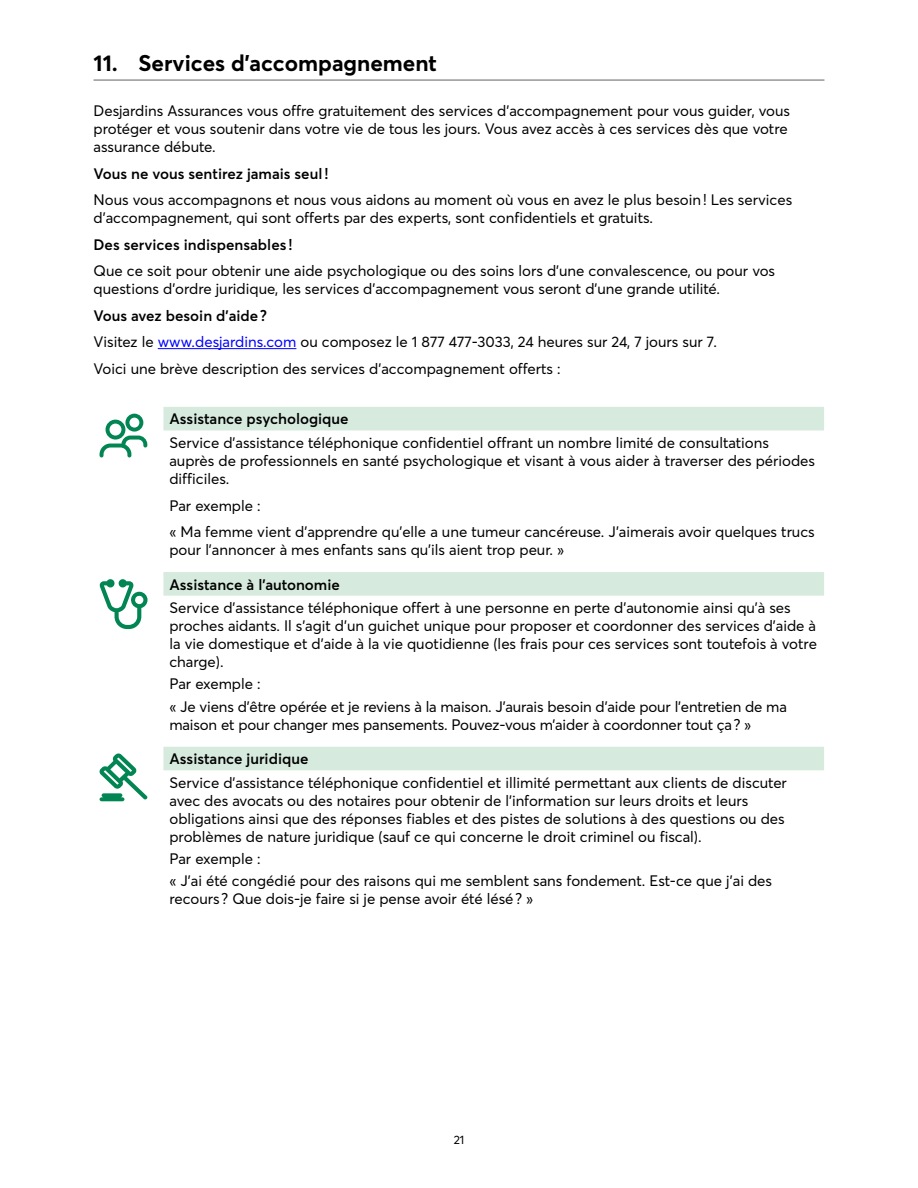
<style>
.page{position:relative;width:918px;height:1188px;background:#fff}
.page>*{position:absolute;margin:0;border:0;box-sizing:border-box;transform-origin:0 0}
.t1{font:700 22.5px "Desjardins Sans";color:#000}
.t2{font:15px/18px "Desjardins Sans";color:#000}
.t3{font:600 15px "Desjardins Sans";color:#000}
.t4{font:12px "Desjardins Sans";color:#000}
.s1{font-weight:600}
.s2{color:#00f}
</style>
<div class="page">
<hr style="left:94px;top:80px;width:730px;height:1px;background:#646363">
<hr style="left:158px;top:348px;width:138px;height:1px;background:#00f">
<svg style="left:163px;top:407px;width:661px;height:363px"></svg>
<svg style="left:100px;top:414px;width:47px;height:43px"></svg>
<svg style="left:100px;top:579px;width:48px;height:50px"></svg>
<svg style="left:100px;top:753px;width:47px;height:48px"></svg>
<h1 class="t1" style="left:94px;top:49px;width:345px">11. Services d’accompagnement</h1>
<p class="t2" style="left:94px;top:102px;width:698px">Desjardins Assurances vous offre gratuitement des services d’accompagnement pour vous guider, vous protéger et vous soutenir dans votre vie de tous les jours. Vous avez accès à ces services dès que votre assurance débute.</p>
<p class="t3" style="left:94px;top:164px;width:236px">Vous ne vous sentirez jamais seul !</p>
<p class="t2" style="left:94px;top:191px;width:700px">Nous vous accompagnons et nous vous aidons au moment où vous en avez le plus besoin ! Les services d’accompagnement, qui sont offerts par des experts, sont confidentiels et gratuits.</p>
<p class="t3" style="left:94px;top:235px;width:200px">Des services indispensables !</p>
<p class="t2" style="left:94px;top:262px;width:683px">Que ce soit pour obtenir une aide psychologique ou des soins lors d’une convalescence, ou pour vos questions d’ordre juridique, les services d’accompagnement vous seront d’une grande utilité.</p>
<p class="t2" style="left:94px;top:302px;width:625px;line-height:26.5px"><span class="s1">Vous avez besoin d’aide ?<br></span>Visitez le <span class="s2">www.desjardins.com</span> ou composez le 1 877 477-3033, 24 heures sur 24, 7 jours sur 7.<br>Voici une brève description des services d’accompagnement offerts :</p>
<p class="t3" style="left:169px;top:410px;width:181px">Assistance psychologique</p>
<p class="t2" style="left:169px;top:434px;width:647px">Service d’assistance téléphonique confidentiel offrant un nombre limité de consultations auprès de professionnels en santé psychologique et visant à vous aider à traverser des périodes difficiles.</p>
<p class="t2" style="left:169px;top:492px;width:647px;line-height:26.5px">Par exemple :<br>« Ma femme vient d’apprendre qu’elle a une tumeur cancéreuse. J’aimerais avoir quelques trucs</p>
<p class="t2" style="left:169px;top:541px;width:396px">pour l’annoncer à mes enfants sans qu’ils aient trop peur. »</p>
<p class="t3" style="left:169px;top:575px;width:172px">Assistance à l’autonomie</p>
<p class="t2" style="left:169px;top:599px;width:649px">Service d’assistance téléphonique offert à une personne en perte d’autonomie ainsi qu’à ses proches aidants. Il s’agit d’un guichet unique pour proposer et coordonner des services d’aide à la vie domestique et d’aide à la vie quotidienne (les frais pour ces services sont toutefois à votre charge).</p>
<p class="t2" style="left:169px;top:673px;width:619px;line-height:22.2px">Par exemple :<br>« Je viens d’être opérée et je reviens à la maison. J’aurais besoin d’aide pour l’entretien de ma</p>
<p class="t2" style="left:169px;top:715px;width:583px">maison et pour changer mes pansements. Pouvez-vous m’aider à coordonner tout ça ? »</p>
<p class="t3" style="left:169px;top:750px;width:141px">Assistance juridique</p>
<p class="t2" style="left:169px;top:774px;width:619px">Service d’assistance téléphonique confidentiel et illimité permettant aux clients de discuter avec des avocats ou des notaires pour obtenir de l’information sur leurs droits et leurs obligations ainsi que des réponses fiables et des pistes de solutions à des questions ou des problèmes de nature juridique (sauf ce qui concerne le droit criminel ou fiscal).</p>
<p class="t2" style="left:169px;top:848px;width:604px;line-height:22.2px">Par exemple :<br>« J’ai été congédié pour des raisons qui me semblent sans fondement. Est-ce que j’ai des</p>
<p class="t2" style="left:169px;top:890px;width:365px">recours ? Que dois-je faire si je pense avoir été lésé ? »</p>
<p class="t4" style="left:454px;top:1132px;width:12px">21</p>
</div>
